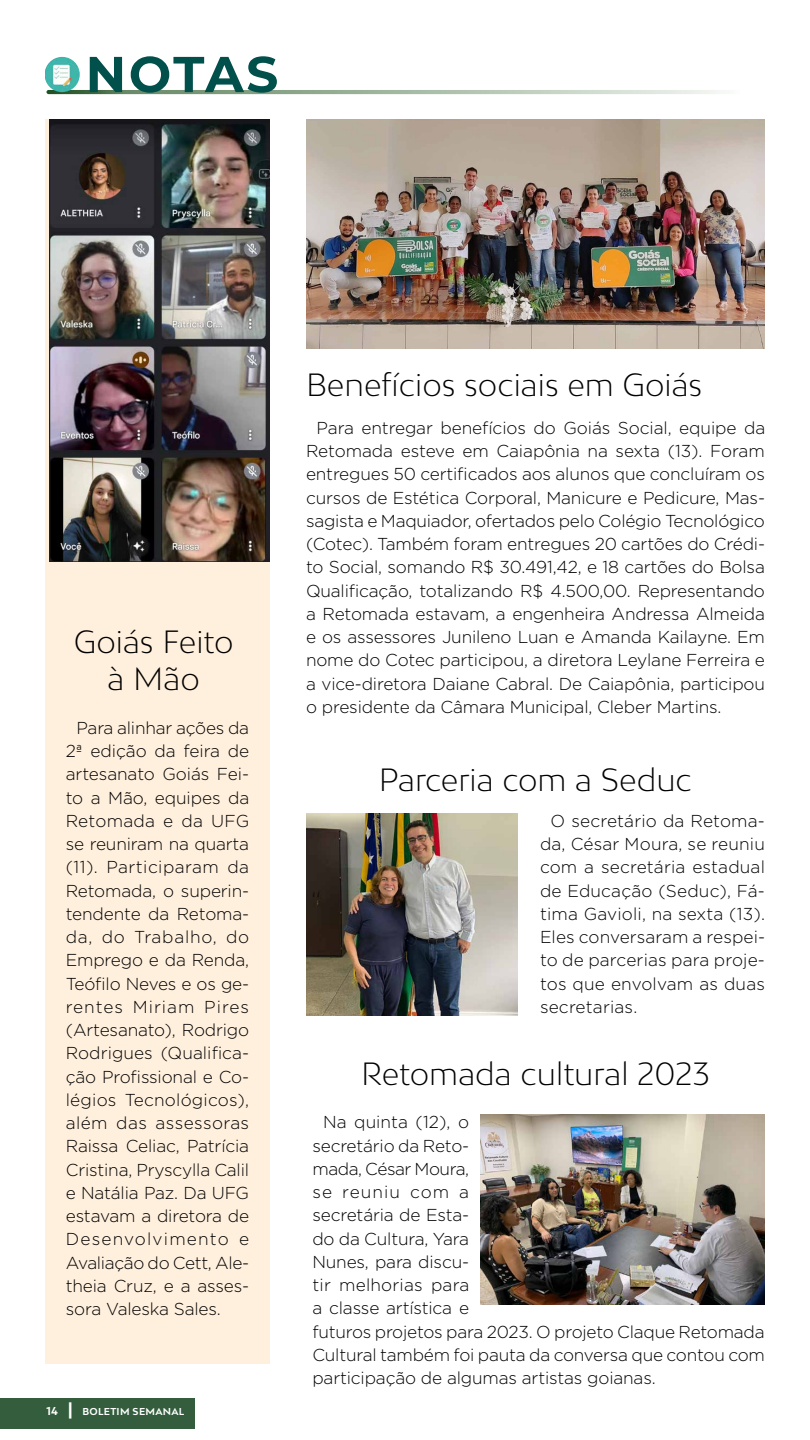
<style>
.page{position:relative;width:810px;height:1440px;background:#fff}
.page>*{position:absolute;margin:0;border:0;box-sizing:border-box;transform-origin:0 0}
.t1{font:700 50.32px "Montserrat";letter-spacing:.045em;color:#02504c}
.t2{font:300 30.38px/37.5px "Bw Mitga";color:#000;text-align:center}
.t3{font:300 17.25px/23.2px "Gotham";letter-spacing:-.01em;color:#000;text-align:justify}
.t4{font:700 9.45px "Bw Mitga";letter-spacing:.03em;color:#fff}
.s1{font-size:10.88px}
.s2{font-size:16.27px}
</style>
<div class="page">
<div style="left:0;top:1398px;width:195px;height:31px;background:#335d3d"></div>
<div style="left:45px;top:119px;width:225px;height:1245px;background:#fff0dd"></div>
<svg style="left:46px;top:90px;width:719px;height:4px"></svg>
<img style="left:45px;top:57px;width:35px;height:35px">
<img style="left:49px;top:119px;width:221px;height:443px">
<img style="left:480px;top:1115px;width:285px;height:189px">
<img style="left:306px;top:119px;width:459px;height:229px">
<img style="left:306px;top:813px;width:212px;height:203px">
<h1 class="t1" style="left:86px;top:38px;width:194px">NOTAS</h1>
<h2 class="t2" style="left:74px;top:622px;width:161px">Goiás Feito à Mão</h2>
<p class="t3" style="left:66px;top:716px;width:185px;text-indent:11px">Para alinhar ações da 2ª edição da feira de artesanato Goiás Fei&shy;to a Mão, equipes da Retomada e da UFG se reuniram na quarta (11). Participaram da Retomada, o superin&shy;tendente da Retoma&shy;da, do Trabalho, do Emprego e da Renda, Teófilo Neves e os ge&shy;rentes Miriam Pires (Artesanato), Rodrigo Rodrigues (Qualifica&shy;ção Profissional e Co&shy;légios Tecnológicos), além das assessoras Raissa Celiac, Patrícia Cristina, Pryscylla Calil e Natália Paz. Da UFG estavam a diretora de Desenvolvimento e Avaliação do Cett, Ale&shy;theia Cruz, e a asses&shy;sora Valeska Sales.</p>
<p class="t4" style="left:46px;top:1405px;width:139px"><span class="s1">14</span> <span class="s2">|</span> BOLETIM SEMANAL</p>
<h2 class="t2" style="left:306px;top:365px;width:398px">Benefícios sociais em Goiás</h2>
<p class="t3" style="left:306px;top:416px;width:461px;text-indent:11px">Para entregar benefícios do Goiás Social, equipe da Retomada esteve em Caiapônia na sexta (13). Foram entregues 50 certificados aos alunos que concluíram os cursos de Estética Corporal, Manicure e Pedicure, Mas&shy;sagista e Maquiador, ofertados pelo Colégio Tecnológico (Cotec). Também foram entregues 20 cartões do Crédi&shy;to Social, somando R$ 30.491,42, e 18 cartões do Bolsa Qualificação, totalizando R$ 4.500,00. Representando a Retomada estavam, a engenheira Andressa Almeida e os assessores Junileno Luan e Amanda Kailayne. Em nome do Cotec participou, a diretora Leylane Ferreira e a vice-diretora Daiane Cabral. De Caiapônia, participou o presidente da Câmara Municipal, Cleber Martins.</p>
<h2 class="t2" style="left:379px;top:761px;width:315px">Parceria com a Seduc</h2>
<p class="t3" style="left:540px;top:809px;width:227px;text-indent:11px">O secretário da Retoma&shy;da, César Moura, se reuniu com a secretária estadual de Educação (Seduc), Fá&shy;tima Gavioli, na sexta (13).<br>Eles conversaram a respei&shy;to de parcerias para proje&shy;tos que envolvam as duas secretarias.</p>
<h2 class="t2" style="left:361px;top:1055px;width:350px">Retomada cultural 2023</h2>
<p class="t3" style="left:312px;top:1110px;width:454px;text-align:left;text-indent:11px">Na quinta (12), o<br>secretário da Reto-<br>mada, César Moura,<br>se reuniu com a<br>secretária de Esta-<br>do da Cultura, Yara<br>Nunes, para discu-<br>tir melhorias para<br>a classe artística e<br>futuros projetos para 2023. O projeto Claque Retomada<br>Cultural também foi pauta da conversa que contou com participação de algumas artistas goianas.</p>
</div>
